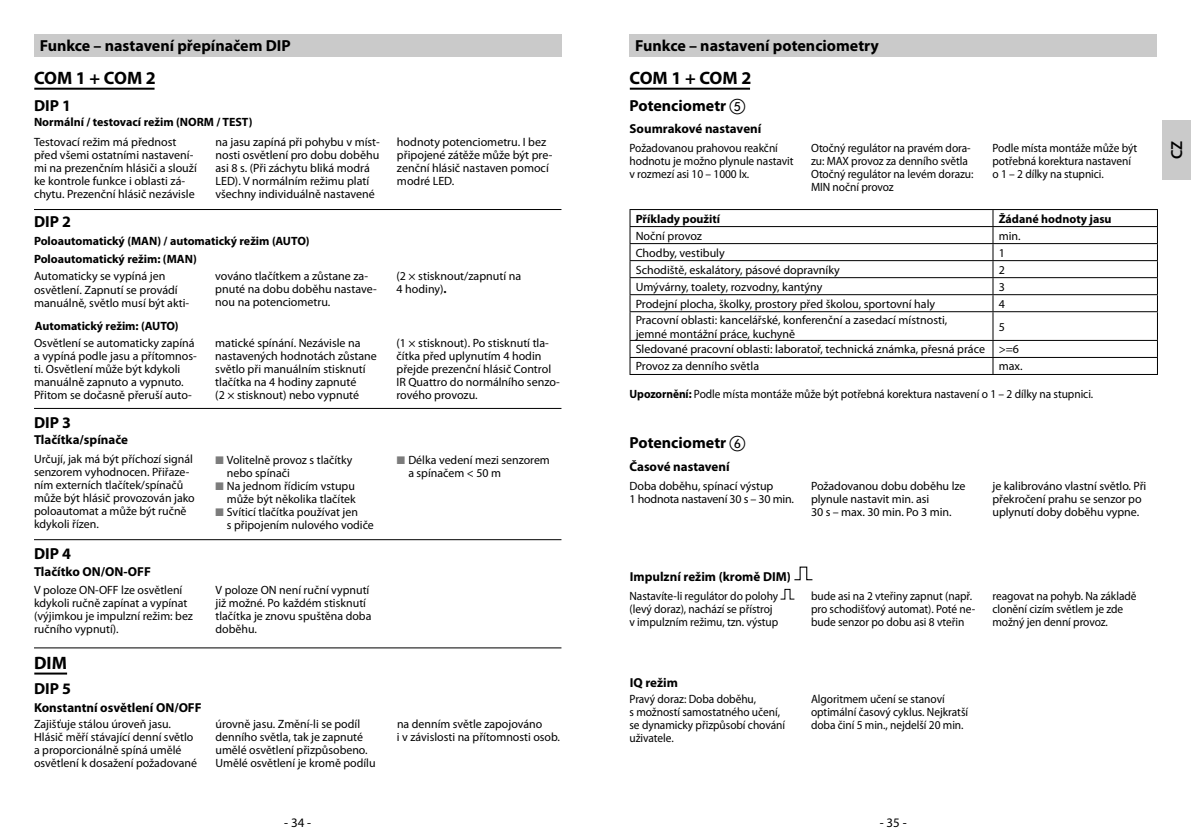
<style>
.page{position:relative;width:1191px;height:840px;background:#fff}
.page>*{position:absolute;margin:0;border:0;box-sizing:border-box;transform-origin:0 0}
.t1{font:700 18px "Myriad Pro";color:#000}
.t2{font:700 16px "Myriad Pro";color:#000}
.t3{font:600 16px "Myriad Pro";color:#000}
.t4{font:700 13px "Myriad Pro";color:#000}
.t5{font:13px "Myriad Pro";color:#000}
.t6{font:12px/13px "Myriad Pro";color:#000}
.t7{font:12px/13px "Myriad Pro";color:#000;scale:.95 1}
.t8{font:700 12px "Myriad Pro";color:#000}
.s1{font-weight:700}
.s2{color:#7c7c7c}
.s3{font-family:"European Pi One";font-weight:400}
</style>
<div class="page">
<div style="left:34px;top:34px;width:527px;height:23px;background:#cacaca"></div>
<hr style="left:34px;top:88px;width:120px;height:2px;background:#000">
<hr style="left:34px;top:209px;width:527px;height:1px;background:#000">
<hr style="left:34px;top:407px;width:527px;height:1px;background:#000">
<hr style="left:34px;top:539px;width:527px;height:1px;background:#000">
<hr style="left:34px;top:647px;width:527px;height:1px;background:#000">
<hr style="left:34px;top:672px;width:33px;height:2px;background:#000">
<div style="left:629px;top:34px;width:528px;height:23px;background:#cacaca"></div>
<hr style="left:629px;top:209px;width:364px;height:1px;background:#000">
<hr style="left:993px;top:209px;width:165px;height:1px;background:#000">
<hr style="left:629px;top:226px;width:364px;height:1px;background:#000">
<hr style="left:993px;top:226px;width:165px;height:1px;background:#000">
<hr style="left:629px;top:243px;width:364px;height:1px;background:#000">
<hr style="left:993px;top:243px;width:165px;height:1px;background:#000">
<hr style="left:629px;top:260px;width:364px;height:1px;background:#000">
<hr style="left:993px;top:260px;width:165px;height:1px;background:#000">
<hr style="left:629px;top:277px;width:364px;height:1px;background:#000">
<hr style="left:993px;top:277px;width:165px;height:1px;background:#000">
<hr style="left:629px;top:294px;width:364px;height:1px;background:#000">
<hr style="left:993px;top:294px;width:165px;height:1px;background:#000">
<hr style="left:629px;top:311px;width:364px;height:1px;background:#000">
<hr style="left:993px;top:311px;width:165px;height:1px;background:#000">
<hr style="left:629px;top:340px;width:364px;height:1px;background:#000">
<hr style="left:993px;top:340px;width:165px;height:1px;background:#000">
<hr style="left:629px;top:357px;width:364px;height:1px;background:#000">
<svg style="left:629px;top:210px;width:1px;height:164px"></svg>
<hr style="left:993px;top:357px;width:165px;height:1px;background:#000">
<svg style="left:992px;top:210px;width:1px;height:164px"></svg>
<svg style="left:1157px;top:210px;width:1px;height:164px"></svg>
<hr style="left:629px;top:374px;width:364px;height:1px;background:#000">
<hr style="left:993px;top:374px;width:165px;height:1px;background:#000">
<svg style="left:794px;top:566px;width:19px;height:14px"></svg>
<hr style="left:630px;top:88px;width:120px;height:2px;background:#000">
<svg style="left:780px;top:588px;width:15px;height:11px"></svg>
<div style="left:1162px;top:120px;width:29px;height:60px;background:#cacaca"></div>
<h2 class="t2" style="left:40px;top:37px;width:252px">Funkce – nastavení přepínačem DIP</h2>
<h1 class="t1" style="left:34px;top:68px;width:123px">COM 1 + COM 2</h1>
<h2 class="t2" style="left:34px;top:96px;width:39px">DIP 1</h2>
<p class="t8" style="left:34px;top:115px;width:220px">Normální / testovací režim (NORM / TEST)</p>
<p class="t6" style="left:34px;top:136px;width:164px">Testovací režim má přednost před všemi ostatními nastavení&shy;mi na prezenčním hlásiči a slouží ke kontrole funkce i oblasti zá&shy;chytu. Prezenční hlásič nezávisle</p>
<p class="t6" style="left:215px;top:136px;width:166px">na jasu zapíná při pohybu v míst&shy;nosti osvětlení pro dobu doběhu asi 8 s. (Při záchytu bliká modrá<br>LED). V normálním režimu platí všechny individuálně nastavené</p>
<p class="t6" style="left:397px;top:136px;width:157px">hodnoty potenciometru. I bez připojené zátěže může být pre&shy;zenční hlásič nastaven pomocí modré LED.</p>
<h2 class="t2" style="left:34px;top:212px;width:39px">DIP 2</h2>
<p class="t8" style="left:34px;top:234px;width:277px">Poloautomatický (MAN) / automatický režim (AUTO)</p>
<p class="t8" style="left:34px;top:252px;width:164px">Poloautomatický režim: (MAN)</p>
<p class="t6" style="left:34px;top:270px;width:157px">Automaticky se vypíná jen osvětlení. Zapnutí se provádí manuálně, světlo musí být akti-</p>
<p class="t6" style="left:215px;top:270px;width:163px">vováno tlačítkem a zůstane za&shy;pnuté na dobu doběhu nastave&shy;nou na potenciometru.</p>
<p class="t6" style="left:396px;top:270px;width:126px">(2 × stisknout/zapnutí na<br>4 hodiny)<span class="s1">.</span></p>
<p class="t8" style="left:35px;top:319px;width:145px">Automatický režim: (AUTO)</p>
<p class="t6" style="left:34px;top:336px;width:164px">Osvětlení se automaticky zapíná a vypíná podle jasu a přítomnos&shy;ti. Osvětlení může být kdykoli manuálně zapnuto a vypnuto.<br>Přitom se dočasně přeruší auto-</p>
<p class="t6" style="left:215px;top:336px;width:163px">matické spínání. Nezávisle na nastavených hodnotách zůstane světlo při manuálním stisknutí tlačítka na 4 hodiny zapnuté<br>(2 × stisknout) nebo vypnuté</p>
<p class="t6" style="left:396px;top:336px;width:165px">(1 × stisknout). Po stisknutí tla&shy;čítka před uplynutím 4 hodin přejde prezenční hlásič Control<br>IR Quattro do normálního senzo&shy;rového provozu.</p>
<h2 class="t2" style="left:34px;top:413px;width:39px">DIP 3</h2>
<p class="t6" style="left:34px;top:452px;width:162px">Určují, jak má být příchozí signál senzorem vyhodnocen. Přiřaze&shy;ním externích tlačítek/spínačů může být hlásič provozován jako poloautomat a může být ručně kdykoli řízen.</p>
<p class="t6" style="left:227px;top:453px;width:127px;text-indent:-11px"><span class="s2">■</span> Volitelně provoz s tlačítky nebo spínači</p>
<p class="t4" style="left:34px;top:432px;width:95px">Tlačítka/spínače</p>
<p class="t6" style="left:215px;top:479px;width:142px;text-align:right"><span class="s2">■</span> Na jednom řídicím vstupu může být několika tlačítek</p>
<p class="t6" style="left:227px;top:505px;width:148px;text-indent:-11px"><span class="s2">■</span> Svíticí tlačítka používat jen<br>s připojením nulového vodiče</p>
<h2 class="t2" style="left:34px;top:544px;width:39px">DIP 4</h2>
<p class="t6" style="left:34px;top:583px;width:160px">V poloze ON-OFF lze osvětlení kdykoli ručně zapínat a vypínat (výjimkou je impulzní režim: bez ručního vypnutí).</p>
<p class="t6" style="left:215px;top:583px;width:157px">V poloze ON není ruční vypnutí již možné. Po každém stisknutí tlačítka je znovu spuštěna doba doběhu.</p>
<p class="t4" style="left:34px;top:564px;width:118px">Tlačítko ON/ON-OFF</p>
<h1 class="t1" style="left:34px;top:652px;width:34px">DIM</h1>
<p class="t6" style="left:408px;top:453px;width:143px;text-indent:-11px"><span class="s2">■</span> Délka vedení mezi senzorem a spínačem &lt; 50 m</p>
<h2 class="t2" style="left:34px;top:679px;width:39px">DIP 5</h2>
<p class="t6" style="left:34px;top:717px;width:165px">Zajišťuje stálou úroveň jasu.<br>Hlásič měří stávající denní světlo a proporcionálně spíná umělé osvětlení k dosažení požadované</p>
<p class="t6" style="left:215px;top:717px;width:162px">úrovně jasu. Změní-li se podíl denního světla, tak je zapnuté umělé osvětlení přizpůsobeno.<br>Umělé osvětlení je kromě podílu</p>
<p class="t6" style="left:397px;top:717px;width:165px">na denním světle zapojováno<br>i v závislosti na přítomnosti osob.</p>
<p class="t4" style="left:34px;top:699px;width:169px">Konstantní osvětlení ON/OFF</p>
<h2 class="t2" style="left:635px;top:37px;width:245px">Funkce – nastavení potenciometry</h2>
<h1 class="t1" style="left:629px;top:68px;width:123px">COM 1 + COM 2</h1>
<h2 class="t2" style="left:629px;top:96px;width:117px">Potenciometr <span class="s3">e</span></h2>
<p class="t4" style="left:629px;top:121px;width:133px">Soumrakové nastavení</p>
<p class="t7" style="left:629px;top:141px;width:174px">Požadovanou prahovou reakční hodnotu je možno plynule nastavit v rozmezí asi 10 – 1000 lx.</p>
<p class="t7" style="left:811px;top:141px;width:173px">Otočný regulátor na pravém dora&shy;zu: MAX provoz za denního světla<br>Otočný regulátor na levém dorazu:<br>MIN noční provoz</p>
<p class="t7" style="left:992px;top:141px;width:154px">Podle místa montáže může být potřebná korektura nastavení o 1 – 2 dílky na stupnici.</p>
<p class="t8" style="left:635px;top:212px;width:86px">Příklady použití</p>
<p class="t8" style="left:998px;top:212px;width:114px">Žádané hodnoty jasu</p>
<p class="t6" style="left:635px;top:229px;width:68px">Noční provoz</p>
<p class="t6" style="left:998px;top:229px;width:23px">min.</p>
<p class="t6" style="left:635px;top:246px;width:91px">Chodby, vestibuly</p>
<p class="t6" style="left:998px;top:246px;width:8px">1</p>
<p class="t6" style="left:635px;top:263px;width:206px">Schodiště, eskalátory, pásové dopravníky</p>
<p class="t6" style="left:998px;top:263px;width:8px">2</p>
<p class="t6" style="left:635px;top:280px;width:188px">Umývárny, toalety, rozvodny, kantýny</p>
<p class="t6" style="left:998px;top:280px;width:8px">3</p>
<p class="t6" style="left:635px;top:297px;width:301px">Prodejní plocha, školky, prostory před školou, sportovní haly</p>
<p class="t6" style="left:998px;top:297px;width:8px">4</p>
<p class="t6" style="left:635px;top:312px;width:313px;line-height:14px">Pracovní oblasti: kancelářské, konferenční a zasedací místnosti, jemné montážní práce, kuchyně</p>
<p class="t6" style="left:635px;top:315px;width:385px;line-height:22.8px;text-indent:363px">5<br>Sledované pracovní oblasti: laboratoř, technická známka, přesná práce &gt;=6</p>
<p class="t6" style="left:635px;top:360px;width:125px">Provoz za denního světla</p>
<p class="t6" style="left:998px;top:360px;width:25px">max.</p>
<p class="t7" style="left:629px;top:387px;width:490px"><span class="s1">Upozornění:</span> Podle místa montáže může být potřebná korektura nastavení o 1 – 2 dílky na stupnici.</p>
<h2 class="t2" style="left:629px;top:434px;width:117px">Potenciometr <span class="s3">f</span></h2>
<p class="t4" style="left:629px;top:459px;width:102px">Časové nastavení</p>
<p class="t6" style="left:629px;top:479px;width:166px">Doba doběhu, spínací výstup<br>1 hodnota nastavení 30 s – 30 min.</p>
<p class="t6" style="left:811px;top:479px;width:156px">Požadovanou dobu doběhu lze plynule nastavit min. asi<br>30 s – max. 30 min. Po 3 min.</p>
<p class="t6" style="left:992px;top:479px;width:155px">je kalibrováno vlastní světlo. Při překročení prahu se senzor po uplynutí doby doběhu vypne.</p>
<p class="t4" style="left:630px;top:569px;width:162px">Impulzní režim (kromě DIM)</p>
<p class="t7" style="left:629px;top:589px;width:158px">Nastavíte-li regulátor do polohy (levý doraz), nachází se přístroj v impulzním režimu, tzn. výstup</p>
<p class="t7" style="left:811px;top:589px;width:174px">bude asi na 2 vteřiny zapnut (např. pro schodišťový automat). Poté ne&shy;bude senzor po dobu asi 8 vteřin</p>
<p class="t7" style="left:992px;top:589px;width:153px">reagovat na pohyb. Na základě clonění cizím světlem je zde možný jen denní provoz.</p>
<p class="t4" style="left:630px;top:674px;width:50px">IQ režim</p>
<p class="t7" style="left:629px;top:692px;width:165px">Pravý doraz: Doba doběhu,<br>s možností samostatného učení, se dynamicky přizpůsobí chování uživatele.</p>
<p class="t7" style="left:811px;top:692px;width:167px">Algoritmem učení se stanoví optimální časový cyklus. Nejkratší doba činí 5 min., nejdelší 20 min.</p>
<p class="t5" style="left:284px;top:815px;width:28px">- 34 -</p>
<p class="t5" style="left:879px;top:815px;width:28px">- 35 -</p>
<h2 class="t3" style="left:1167px;top:159px;width:20px;rotate:-90deg">CZ</h2>
</div>
